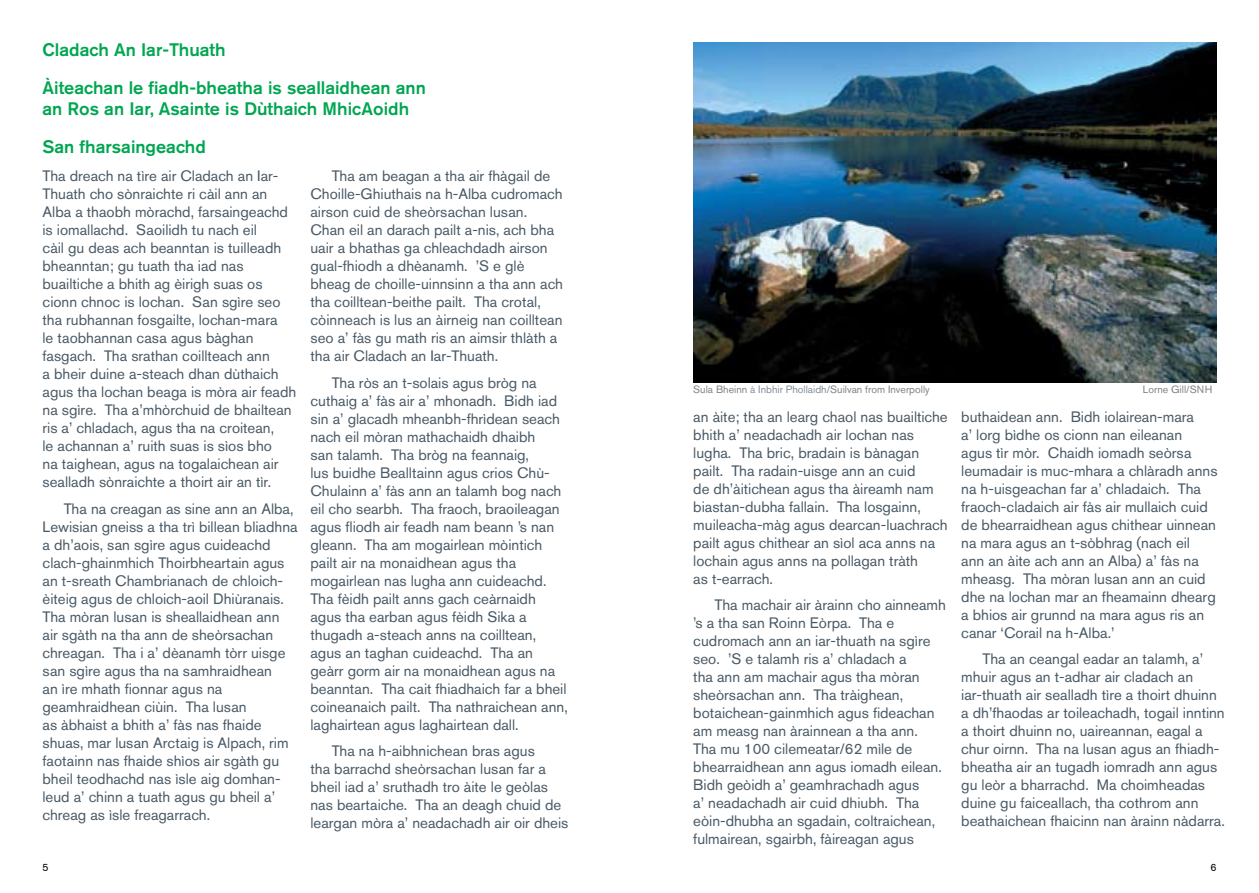
<style>
.page{position:relative;width:1259px;height:893px;background:#fff}
.page>*{position:absolute;margin:0;border:0;box-sizing:border-box;transform-origin:0 0}
.t1{font:500 18px/38px "Akzidenz Grotesk BE";color:#00a651}
.t2{font:15px/18px "Akzidenz Grotesk BE";color:#495965}
.t3{font:10.5px "Akzidenz Grotesk BE";color:#808285}
.t4{font:10.5px "Akzidenz Grotesk BE";color:#000}
.s1{color:#828e99}
</style>
<div class="page">
<img style="left:693px;top:43px;width:523px;height:340px">
<p class="t1" style="left:43px;top:30px;width:385px">Cladach An Iar-Thuath<br>Àiteachan le fiadh-bheatha is seallaidhean ann</p>
<p class="t1" style="left:43px;top:89px;width:368px">an Ros an Iar, Asainte is Dùthaich MhicAoidh<br>San fharsaingeachd</p>
<p class="t2" style="left:43px;top:167px;width:255px">Tha dreach na tìre air Cladach an Iar-Thuath cho sònraichte ri càil ann an Alba a thaobh mòrachd, farsaingeachd is iomallachd. Saoilidh tu nach eil<br>càil gu deas ach beanntan is tuilleadh bheanntan; gu tuath tha iad nas buailtiche a bhith ag èirigh suas os cionn chnoc is lochan. San sgìre seo tha rubhannan fosgailte, lochan-mara<br>le taobhannan casa agus bàghan fasgach. Tha srathan coillteach ann<br>a bheir duine a-steach dhan dùthaich agus tha lochan beaga is mòra air feadh na sgìre. Tha a’mhòrchuid de bhailtean ris a’ chladach, agus tha na croitean,<br>le achannan a’ ruith suas is sìos bho<br>na taighean, agus na togalaichean air sealladh sònraichte a thoirt air an tìr.</p>
<p class="t2" style="left:43px;top:500px;width:257px;text-indent:21px">Tha na creagan as sine ann an Alba, Lewisian gneiss a tha trì billean bliadhna a dh’aois, san sgìre agus cuideachd clach-ghainmhich Thoirbheartain agus an t-sreath Chambrianach de chloich&shy;èiteig agus de chloich-aoil Dhiùranais.<br>Tha mòran lusan is sheallaidhean ann air sgàth na tha ann de sheòrsachan chreagan. Tha i a’ dèanamh tòrr uisge san sgìre agus tha na samhraidhean<br>an ìre mhath fionnar agus na geamhraidhean ciùin. Tha lusan<br>as àbhaist a bhith a’ fàs nas fhaide shuas, mar lusan Arctaig is Alpach, rim faotainn nas fhaide shìos air sgàth gu bheil teodhachd nas ìsle aig domhan&shy;leud a’ chinn a tuath agus gu bheil a’ chreag as ìsle freagarrach.</p>
<p class="t2" style="left:310px;top:167px;width:254px;text-indent:21px">Tha am beagan a tha air fhàgail de Choille-Ghiuthais na h-Alba cudromach airson cuid de sheòrsachan lusan.<br>Chan eil an darach pailt a-nis, ach bha uair a bhathas ga chleachdadh airson gual-fhiodh a dhèanamh. ’S e glè bheag de choille-uinnsinn a tha ann ach tha coilltean-beithe pailt. Tha crotal, còinneach is lus an àirneig nan coilltean seo a’ fàs gu math ris an aimsir thlàth a tha air Cladach an Iar-Thuath.</p>
<p class="t2" style="left:310px;top:374px;width:259px;text-indent:21px">Tha ròs an t-solais agus bròg na cuthaig a’ fàs air a’ mhonadh. Bidh iad sin a’ glacadh mheanbh-fhrìdean seach nach eil mòran mathachaidh dhaibh<br>san talamh. Tha bròg na feannaig,<br>lus buidhe Bealltainn agus crios Chù-Chulainn a’ fàs ann an talamh bog nach eil cho searbh. Tha fraoch, braoileagan agus fliodh air feadh nam beann ’s nan gleann. Tha am mogairlean mòintich pailt air na monaidhean agus tha mogairlean nas lugha ann cuideachd.<br>Tha fèidh pailt anns gach ceàrnaidh agus tha earban agus fèidh Sika a thugadh a-steach anns na coilltean, agus an taghan cuideachd. Tha an geàrr gorm air na monaidhean agus na beanntan. Tha cait fhiadhaich far a bheil coineanaich pailt. Tha nathraichean ann, laghairtean agus laghairtean dall.</p>
<p class="t2" style="left:310px;top:742px;width:259px;text-indent:21px">Tha na h-aibhnichean bras agus<br>tha barrachd sheòrsachan lusan far a bheil iad a’ sruthadh tro àite le geòlas nas beartaiche. Tha an deagh chuid de leargan mòra a’ neadachadh air oir dheis</p>
<p class="t3" style="left:693px;top:383px;width:238px">Sula Bheinn <span class="s1">à Inbhir Phollaidh/</span>Suilvan from Inverpolly</p>
<p class="t3" style="left:1143px;top:383px;width:71px">Lorne Gill/SNH</p>
<p class="t2" style="left:693px;top:407px;width:256px">an àite; tha an learg chaol nas buailtiche bhith a’ neadachadh air lochan nas lugha. Tha bric, bradain is bànagan pailt. Tha radain-uisge ann an cuid<br>de dh’àitichean agus tha àireamh nam biastan-dubha fallain. Tha losgainn, muileacha-màg agus dearcan-luachrach pailt agus chithear an sìol aca anns na lochain agus anns na pollagan tràth<br>as t-earrach.</p>
<p class="t2" style="left:693px;top:596px;width:254px;text-indent:21px">Tha machair air àrainn cho ainneamh ’s a tha san Roinn Eòrpa. Tha e cudromach ann an iar-thuath na sgìre seo. ’S e talamh ris a’ chladach a<br>tha ann am machair agus tha mòran sheòrsachan ann. Tha tràighean, botaichean-gainmhich agus fideachan am measg nan àrainnean a tha ann.<br>Tha mu 100 cilemeatar/62 mìle de bhearraidhean ann agus iomadh eilean.<br>Bidh geòidh a’ geamhrachadh agus<br>a’ neadachadh air cuid dhiubh. Tha eòin-dhubha an sgadain, coltraichean, fulmairean, sgairbh, fàireagan agus</p>
<p class="t2" style="left:961px;top:407px;width:258px">buthaidean ann. Bidh iolairean-mara<br>a’ lorg bìdhe os cionn nan eileanan<br>agus tìr mòr. Chaidh iomadh seòrsa leumadair is muc-mhara a chlàradh anns na h-uisgeachan far a’ chladaich. Tha fraoch-cladaich air fàs air mullaich cuid de bhearraidhean agus chithear uinnean na mara agus an t-sòbhrag (nach eil<br>ann an àite ach ann an Alba) a’ fàs na mheasg. Tha mòran lusan ann an cuid dhe na lochan mar an fheamainn dhearg a bhios air grunnd na mara agus ris an canar ‘Corail na h-Alba.’</p>
<p class="t2" style="left:961px;top:650px;width:265px;text-indent:21px">Tha an ceangal eadar an talamh, a’ mhuir agus an t-adhar air cladach an iar-thuath air sealladh tìre a thoirt dhuinn a dh’fhaodas ar toileachadh, togail inntinn a thoirt dhuinn no, uaireannan, eagal a chur oirnn. Tha na lusan agus an fhiadh&shy;bheatha air an tugadh iomradh ann agus gu leòr a bharrachd. Ma choimheadas duine gu faiceallach, tha cothrom ann beathaichean fhaicinn nan àrainn nàdarra.</p>
<p class="t4" style="left:43px;top:861px;width:8px">5</p>
<p class="t4" style="left:1210px;top:861px;width:8px">6</p>
</div>
